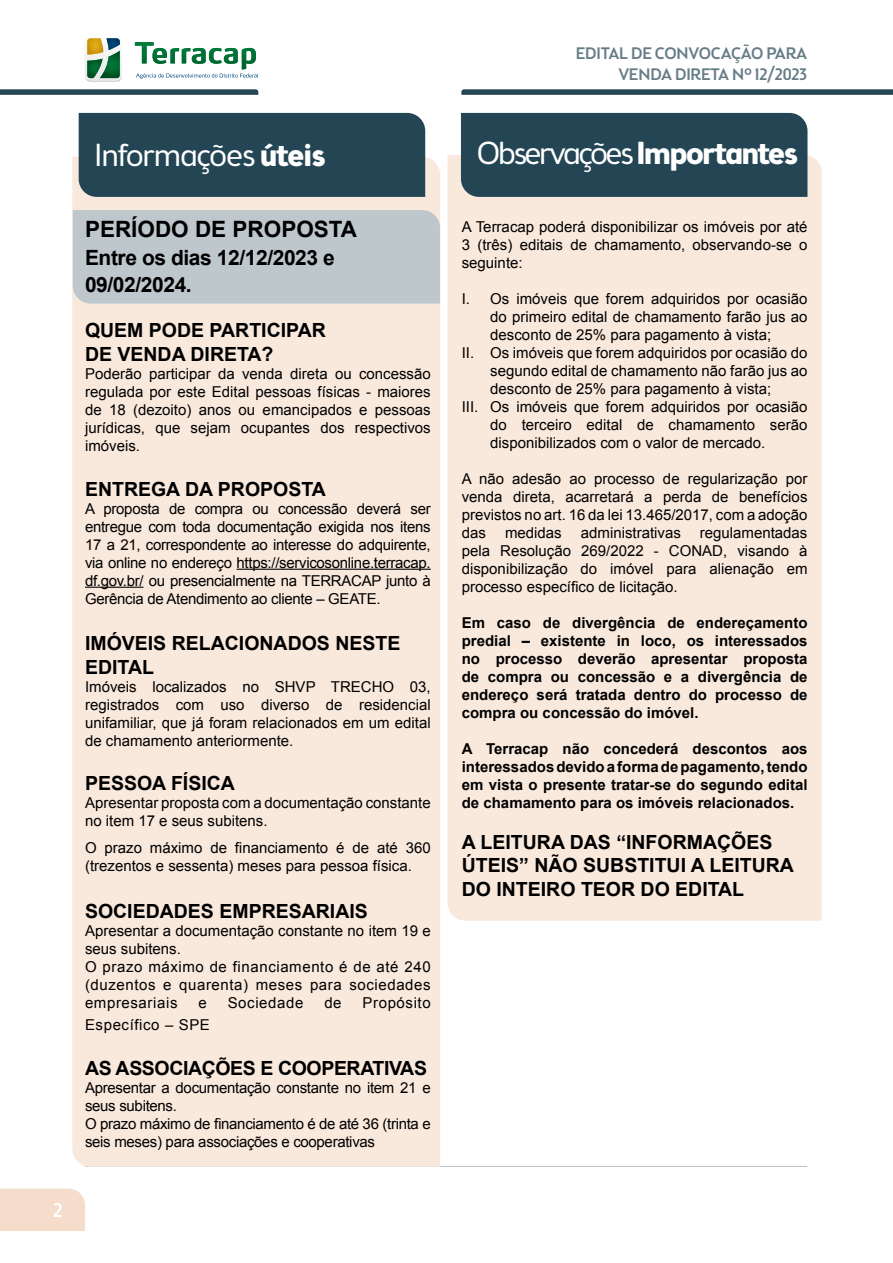
<style>
.page{position:relative;width:893px;height:1263px;background:#fff}
.page>*{position:absolute;margin:0;border:0;box-sizing:border-box;transform-origin:0 0}
.t1{font:300 31.5px "Brooklyn Samuels Five";letter-spacing:-.045em;color:#fff}
.t2{font:300 31.5px "Brooklyn Samuels Five";letter-spacing:-.02em;color:#fff}
.t3{font:700 22.5px "Arial";color:#000}
.t4{font:700 21px/27.6px "Arial";letter-spacing:-.02em;color:#000}
.t5{font:700 19.5px/23.4px "Arial";color:#000}
.t6{font:700 19.5px "Arial";letter-spacing:-.02em;color:#000}
.t7{font:500 19.5px "Brooklyn Samuels Five";color:#fff}
.t8{font:500 16.5px/20.4px "Brooklyn Samuels Five";letter-spacing:-.01em;color:#667d87;text-align:right}
.t9{font:15px/18px "Arial";color:#000;text-align:justify}
.t10{font:700 15px/18px "Arial";color:#000;text-align:justify}
.t11{font:15px/18px "Arial";letter-spacing:.04em;color:#000}
.t12{font:15px/18px "Arial";letter-spacing:-.02em;color:#000}
.s1{font-weight:700}
</style>
<div class="page">
<div style="left:0;top:1188px;width:85px;height:43px;background:#f6ddcb"></div>
<svg style="left:0;top:89px;width:258px;height:6px;background:#345461"></svg>
<svg style="left:461px;top:89px;width:432px;height:6px;background:#355461"></svg>
<svg style="left:85px;top:38px;width:37px;height:44px"></svg>
<img style="left:87px;top:59px;width:16px;height:19px">
<svg style="left:135px;top:42px;width:123px;height:37px"></svg>
<hr style="left:85px;top:1166px;width:722px;height:1px;background:#bcbec0">
<div style="left:72px;top:157px;width:368px;height:1010px;background:#f9e8dc"></div>
<div style="left:73px;top:210px;width:367px;height:94px;background:#bdc7cc"></div>
<div style="left:448px;top:155px;width:374px;height:766px;background:#f9e8dc"></div>
<hr style="left:237px;top:569px;width:194px;height:1px;background:#000">
<hr style="left:85px;top:587px;width:58px;height:1px;background:#000">
<div style="left:79px;top:113px;width:346px;height:84px;background:#244654"></div>
<div style="left:461px;top:113px;width:346px;height:84px;background:#244654"></div>
<p class="t8" style="left:576px;top:45px;width:233px">EDITAL DE CONVOCAÇÃO PARA<br>VENDA DIRETA Nº 12/2023</p>
<h3 class="t7" style="left:53px;top:1199px;width:11px">2</h3>
<h1 class="t2" style="left:95px;top:137px;width:232px">Informações <span class="s1">úteis</span></h1>
<h1 class="t1" style="left:477px;top:135px;width:322px">Observações <span class="s1">Importantes</span></h1>
<h2 class="t3" style="left:85px;top:214px;width:274px">PERÍODO DE PROPOSTA</h2>
<h3 class="t4" style="left:85px;top:244px;width:251px">Entre os dias 12/12/2023 e<br>09/02/2024.</h3>
<h3 class="t5" style="left:85px;top:319px;width:242px">QUEM PODE PARTICIPAR<br>DE VENDA DIRETA?</h3>
<p class="t9" style="left:85px;top:364px;width:347px">Poderão participar da venda direta ou concessão regulada por este Edital pessoas físicas - maiores de 18 (dezoito) anos ou emancipados e pessoas jurídicas, que sejam ocupantes dos respectivos imóveis.</p>
<h3 class="t5" style="left:85px;top:478px;width:242px">ENTREGA DA PROPOSTA</h3>
<p class="t9" style="left:85px;top:499px;width:347px">A proposta de compra ou concessão deverá ser entregue com toda documentação exigida nos itens 17 a 21, correspondente ao interesse do adquirente, via online no endereço https://servicosonline.terracap. df.gov.br/ ou presencialmente na TERRACAP junto à Gerência de Atendimento ao cliente – GEATE.</p>
<h3 class="t5" style="left:85px;top:632px;width:317px">IMÓVEIS RELACIONADOS NESTE<br>EDITAL</h3>
<p class="t9" style="left:85px;top:678px;width:347px">Imóveis localizados no SHVP TRECHO 03, registrados com uso diverso de residencial unifamiliar, que já foram relacionados em um edital de chamamento anteriormente.</p>
<h3 class="t5" style="left:85px;top:772px;width:151px">PESSOA FÍSICA</h3>
<p class="t9" style="left:85px;top:793px;width:347px">Apresentar proposta com a documentação constante no item 17 e seus subitens.</p>
<p class="t9" style="left:85px;top:838px;width:347px">O prazo máximo de financiamento é de até 360 (trezentos e sessenta) meses para pessoa física.</p>
<h3 class="t5" style="left:85px;top:900px;width:284px">SOCIEDADES EMPRESARIAIS</h3>
<p class="t11" style="left:85px;top:922px;width:347px">Apresentar a documentação constante no item 19 e seus subitens.<br>O prazo máximo de financiamento é de até 240 (duzentos e quarenta) meses para sociedades empresariais</p>
<p class="t9" style="left:198px;top:994px;width:10px">e</p>
<p class="t11" style="left:228px;top:994px;width:77px">Sociedade</p>
<p class="t9" style="left:324px;top:994px;width:19px">de</p>
<p class="t11" style="left:363px;top:994px;width:70px">Propósito</p>
<p class="t11" style="left:85px;top:1015px;width:126px">Específico – SPE</p>
<h3 class="t6" style="left:85px;top:1055px;width:343px">AS ASSOCIAÇÕES E COOPERATIVAS</h3>
<p class="t12" style="left:85px;top:1078px;width:347px">Apresentar a documentação constante no item 21 e seus subitens.<br>O prazo máximo de financiamento é de até 36 (trinta e seis meses) para associações e cooperativas</p>
<p class="t9" style="left:462px;top:217px;width:347px">A Terracap poderá disponibilizar os imóveis por até 3 (três) editais de chamamento, observando-se o seguinte:</p>
<p class="t9" style="left:462px;top:289px;width:347px">I. Os imóveis que forem adquiridos por ocasião</p>
<p class="t9" style="left:490px;top:307px;width:319px">do primeiro edital de chamamento farão jus ao</p>
<p class="t9" style="left:490px;top:325px;width:282px">desconto de 25% para pagamento à vista;</p>
<p class="t9" style="left:462px;top:343px;width:347px">II. Os imóveis que forem adquiridos por ocasião do</p>
<p class="t9" style="left:490px;top:361px;width:319px">segundo edital de chamamento não farão jus ao</p>
<p class="t9" style="left:490px;top:379px;width:282px">desconto de 25% para pagamento à vista;</p>
<p class="t9" style="left:462px;top:397px;width:347px">III. Os imóveis que forem adquiridos por ocasião</p>
<p class="t9" style="left:490px;top:415px;width:319px">do terceiro edital de chamamento serão</p>
<p class="t9" style="left:490px;top:433px;width:277px">disponibilizados com o valor de mercado.</p>
<p class="t9" style="left:462px;top:469px;width:347px">A não adesão ao processo de regularização por venda direta, acarretará a perda de benefícios previstos no art. 16 da lei 13.465/2017, com a adoção das</p>
<p class="t9" style="left:462px;top:523px;width:347px;text-indent:238px">regulamentadas pela Resolução 269/2022 - CONAD, visando à disponibilização do imóvel para alienação em processo específico de licitação.</p>
<p class="t10" style="left:462px;top:614px;width:347px">Em caso de divergência de endereçamento predial – existente in loco, os interessados no processo deverão apresentar proposta de compra ou concessão e a divergência de endereço será tratada dentro do processo de compra ou concessão do imóvel.</p>
<p class="t10" style="left:462px;top:740px;width:347px">A Terracap não concederá descontos aos interessados devido a forma de pagamento, tendo em vista o presente tratar-se do segundo edital de chamamento para os imóveis relacionados.</p>
<h3 class="t5" style="left:462px;top:831px;width:334px">A LEITURA DAS “INFORMAÇÕES<br>ÚTEIS” NÃO SUBSTITUI A LEITURA<br>DO INTEIRO TEOR DO EDITAL</h3>
<p class="t9" style="left:505px;top:523px;width:58px">medidas</p>
<p class="t9" style="left:581px;top:523px;width:102px">administrativas</p>
</div>
